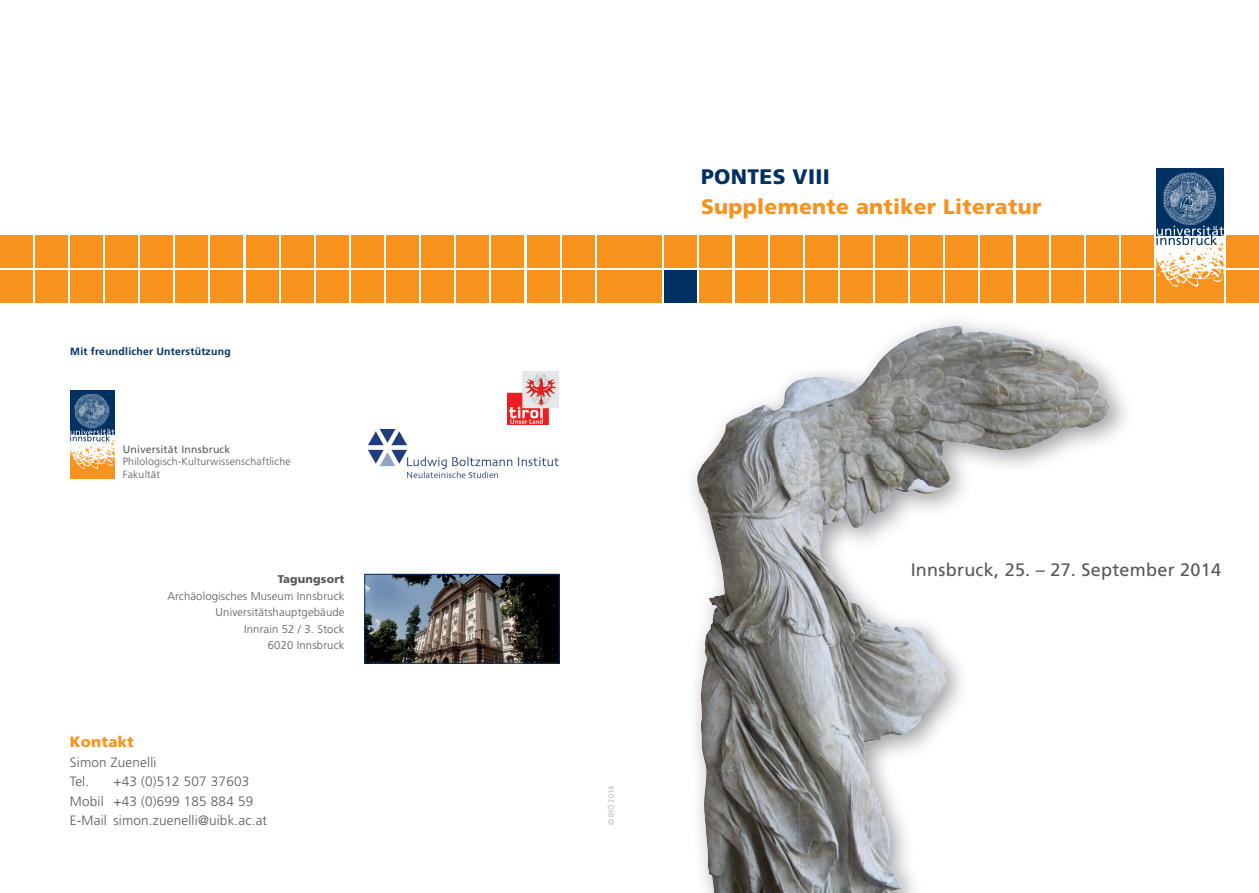
<style>
.page{position:relative;width:1259px;height:893px;background:#fff}
.page>*{position:absolute;margin:0;border:0;box-sizing:border-box;transform-origin:0 0}
.t1{font:900 21px "Frutiger";letter-spacing:.015em;color:#f7931d}
.t2{font:900 21px "Frutiger";letter-spacing:.015em;color:#003163}
.t3{font:18px "Frutiger";letter-spacing:.015em;color:#57585a}
.t4{font:900 15px "Frutiger";letter-spacing:.015em;color:#f7931d}
.t5{font:300 13.5px/19.5px "Frutiger";letter-spacing:.015em;color:#57585a}
.t6{font:300 11.25px/16.5px "Frutiger";letter-spacing:.015em;color:#57585a;text-align:right}
.t7{font:900 11.25px "Frutiger";letter-spacing:.015em;color:#57585a}
.t8{font:300 10.5px/12.6px "Frutiger";letter-spacing:.02em;color:#57585a}
.t9{font:700 10.5px "Frutiger";letter-spacing:.02em;color:#003163}
.t10{font:10.5px "Frutiger";letter-spacing:.02em;color:#57585a}
.t11{font:300 7.5px "Frutiger";letter-spacing:.01em;color:#a8a9ad}
</style>
<div class="page">
<img style="left:792px;top:377px;width:7px;height:40px">
<img style="left:692px;top:470px;width:32px;height:408px">
<img style="left:851px;top:532px;width:66px;height:92px">
<img style="left:799px;top:326px;width:261px;height:154px">
<img style="left:1059px;top:350px;width:52px;height:82px">
<img style="left:697px;top:382px;width:97px;height:338px">
<img style="left:799px;top:480px;width:153px;height:52px">
<img style="left:799px;top:532px;width:52px;height:361px">
<img style="left:851px;top:624px;width:95px;height:115px">
<img style="left:851px;top:738px;width:50px;height:155px">
<img style="left:704px;top:790px;width:96px;height:103px">
<div style="left:70px;top:235px;width:33px;height:32px;background:#f7931d"></div>
<div style="left:770px;top:235px;width:32px;height:32px;background:#f7931d"></div>
<div style="left:735px;top:235px;width:32px;height:32px;background:#f7931d"></div>
<div style="left:699px;top:235px;width:33px;height:32px;background:#f7931d"></div>
<div style="left:664px;top:235px;width:33px;height:32px;background:#f7931d"></div>
<div style="left:770px;top:270px;width:32px;height:32px;background:#f7931d"></div>
<div style="left:735px;top:270px;width:32px;height:32px;background:#f7931d"></div>
<div style="left:699px;top:270px;width:33px;height:32px;background:#f7931d"></div>
<div style="left:664px;top:270px;width:33px;height:32px;background:#003163"></div>
<div style="left:805px;top:235px;width:32px;height:32px;background:#f7931d"></div>
<div style="left:805px;top:270px;width:32px;height:32px;background:#f7931d"></div>
<div style="left:840px;top:235px;width:32px;height:32px;background:#f7931d"></div>
<div style="left:840px;top:270px;width:32px;height:32px;background:#f7931d"></div>
<div style="left:875px;top:235px;width:32px;height:32px;background:#f7931d"></div>
<div style="left:875px;top:270px;width:32px;height:32px;background:#f7931d"></div>
<div style="left:910px;top:235px;width:33px;height:32px;background:#f7931d"></div>
<div style="left:910px;top:270px;width:33px;height:32px;background:#f7931d"></div>
<div style="left:945px;top:235px;width:33px;height:32px;background:#f7931d"></div>
<div style="left:945px;top:270px;width:33px;height:32px;background:#f7931d"></div>
<div style="left:980px;top:235px;width:33px;height:32px;background:#f7931d"></div>
<div style="left:980px;top:270px;width:33px;height:32px;background:#f7931d"></div>
<div style="left:1016px;top:235px;width:32px;height:32px;background:#f7931d"></div>
<div style="left:1016px;top:270px;width:32px;height:32px;background:#f7931d"></div>
<div style="left:1051px;top:235px;width:32px;height:32px;background:#f7931d"></div>
<div style="left:1051px;top:270px;width:32px;height:32px;background:#f7931d"></div>
<div style="left:1086px;top:235px;width:32px;height:32px;background:#f7931d"></div>
<div style="left:1086px;top:270px;width:32px;height:32px;background:#f7931d"></div>
<div style="left:1121px;top:235px;width:32px;height:32px;background:#f7931d"></div>
<div style="left:1121px;top:270px;width:32px;height:32px;background:#f7931d"></div>
<div style="left:1226px;top:235px;width:33px;height:32px;background:#f7931d"></div>
<div style="left:1226px;top:270px;width:33px;height:32px;background:#f7931d"></div>
<div style="left:1156px;top:235px;width:67px;height:67px;background:#f7931d"></div>
<img style="left:1156px;top:245px;width:67px;height:41px">
<div style="left:1156px;top:168px;width:67px;height:67px;background:#003163"></div>
<svg style="left:1156px;top:226px;width:67px;height:19px"></svg>
<img style="left:1163px;top:172px;width:54px;height:54px">
<div style="left:629px;top:235px;width:33px;height:32px;background:#f7931d"></div>
<div style="left:629px;top:270px;width:33px;height:32px;background:#f7931d"></div>
<div style="left:140px;top:235px;width:33px;height:32px;background:#f7931d"></div>
<div style="left:140px;top:270px;width:33px;height:32px;background:#f7931d"></div>
<div style="left:176px;top:235px;width:32px;height:32px;background:#f7931d"></div>
<div style="left:176px;top:270px;width:32px;height:32px;background:#f7931d"></div>
<div style="left:211px;top:235px;width:32px;height:32px;background:#f7931d"></div>
<div style="left:211px;top:270px;width:32px;height:32px;background:#f7931d"></div>
<div style="left:246px;top:235px;width:32px;height:32px;background:#f7931d"></div>
<div style="left:246px;top:270px;width:32px;height:32px;background:#f7931d"></div>
<div style="left:281px;top:235px;width:32px;height:32px;background:#f7931d"></div>
<div style="left:281px;top:270px;width:32px;height:32px;background:#f7931d"></div>
<div style="left:316px;top:235px;width:32px;height:32px;background:#f7931d"></div>
<div style="left:316px;top:270px;width:32px;height:32px;background:#f7931d"></div>
<div style="left:351px;top:235px;width:32px;height:32px;background:#f7931d"></div>
<div style="left:351px;top:270px;width:32px;height:32px;background:#f7931d"></div>
<div style="left:386px;top:235px;width:33px;height:32px;background:#f7931d"></div>
<div style="left:386px;top:270px;width:33px;height:32px;background:#f7931d"></div>
<div style="left:421px;top:235px;width:33px;height:32px;background:#f7931d"></div>
<div style="left:421px;top:270px;width:33px;height:32px;background:#f7931d"></div>
<div style="left:456px;top:235px;width:33px;height:32px;background:#f7931d"></div>
<div style="left:456px;top:270px;width:33px;height:32px;background:#f7931d"></div>
<div style="left:492px;top:235px;width:32px;height:32px;background:#f7931d"></div>
<div style="left:492px;top:270px;width:32px;height:32px;background:#f7931d"></div>
<div style="left:597px;top:235px;width:32px;height:32px;background:#f7931d"></div>
<div style="left:597px;top:270px;width:32px;height:32px;background:#f7931d"></div>
<div style="left:0;top:235px;width:32px;height:32px;background:#f7931d"></div>
<div style="left:0;top:270px;width:32px;height:32px;background:#f7931d"></div>
<div style="left:35px;top:235px;width:32px;height:32px;background:#f7931d"></div>
<div style="left:35px;top:270px;width:32px;height:32px;background:#f7931d"></div>
<div style="left:70px;top:270px;width:33px;height:32px;background:#f7931d"></div>
<div style="left:105px;top:235px;width:33px;height:32px;background:#f7931d"></div>
<div style="left:105px;top:270px;width:33px;height:32px;background:#f7931d"></div>
<div style="left:527px;top:235px;width:32px;height:32px;background:#f7931d"></div>
<div style="left:527px;top:270px;width:32px;height:32px;background:#f7931d"></div>
<div style="left:562px;top:235px;width:32px;height:32px;background:#f7931d"></div>
<div style="left:562px;top:270px;width:32px;height:32px;background:#f7931d"></div>
<div style="left:70px;top:435px;width:44px;height:44px;background:#f7931d"></div>
<img style="left:70px;top:441px;width:44px;height:27px">
<div style="left:70px;top:391px;width:44px;height:44px;background:#003163"></div>
<svg style="left:70px;top:429px;width:44px;height:12px"></svg>
<img style="left:74px;top:393px;width:36px;height:36px">
<img style="left:368px;top:430px;width:191px;height:49px">
<img style="left:366px;top:576px;width:191px;height:86px">
<div style="left:364px;top:574px;width:195px;height:90px;border:1px solid #003163"></div>
<img style="left:507px;top:372px;width:52px;height:52px">
<p class="t9" style="left:70px;top:345px;width:162px">Mit freundlicher Unterstützung</p>
<p class="t10" style="left:123px;top:443px;width:109px">Universität Innsbruck</p>
<p class="t8" style="left:123px;top:455px;width:169px">Philologisch-Kulturwissenschaftliche<br>Fakultät</p>
<p class="t7" style="left:278px;top:572px;width:68px">Tagungsort</p>
<p class="t6" style="left:167px;top:587px;width:178px">Archäologisches Museum Innsbruck<br>Universitätshauptgebäude<br>Innrain 52 / 3. Stock<br>6020 Innsbruck</p>
<p class="t4" style="left:70px;top:733px;width:65px">Kontakt</p>
<p class="t5" style="left:70px;top:752px;width:88px">Simon Zuenelli<br>Tel.</p>
<p class="t5" style="left:70px;top:772px;width:199px;text-indent:43px">+43 (0)512 507 37603<br>Mobil +43 (0)699 185 884 59<br>E-Mail simon.zuenelli@uibk.ac.at</p>
<p class="t11" style="left:607px;top:825px;width:41px;rotate:-90deg">© BfÖ 2014</p>
<h1 class="t2" style="left:701px;top:164px;width:130px">PONTES VIII</h1>
<h1 class="t1" style="left:701px;top:194px;width:342px">Supplemente antiker Literatur</h1>
<h2 class="t3" style="left:910px;top:559px;width:312px">Innsbruck, 25. – 27. September 2014</h2>
</div>
